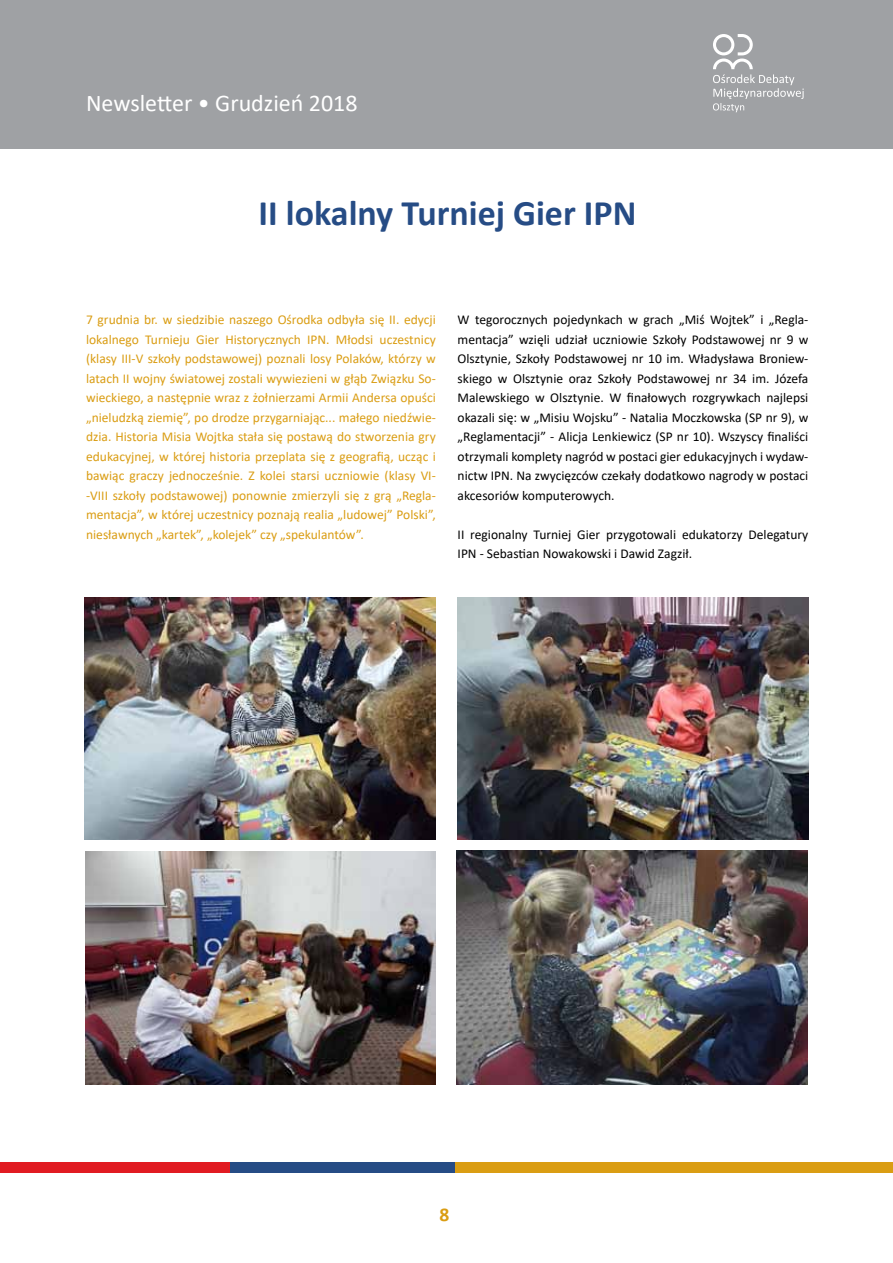
<style>
.page{position:relative;width:893px;height:1263px;background:#fff}
.page>*{position:absolute;margin:0;border:0;box-sizing:border-box;transform-origin:0 0}
.t1{font:700 36px "Calibri";color:#264c85}
.t2{font:24px "Calibri";color:#fff}
.t3{font:700 19.5px "Calibri";color:#da9d13}
.t4{font:13.5px/19.5px "Calibri";color:#da9d13;text-align:justify}
.t5{font:13.5px/19.5px "Calibri";color:#000;text-align:justify}
</style>
<div class="page">
<div style="left:0;top:0;width:893px;height:149px;background:#9fa1a4"></div>
<svg style="left:713px;top:34px;width:91px;height:78px"></svg>
<div style="left:455px;top:1162px;width:438px;height:10px;background:#da9d13"></div>
<div style="left:230px;top:1162px;width:225px;height:10px;background:#264c85"></div>
<div style="left:0;top:1162px;width:230px;height:10px;background:#e11b22"></div>
<img style="left:86px;top:851px;width:350px;height:234px">
<img style="left:457px;top:851px;width:351px;height:234px">
<img style="left:85px;top:597px;width:350px;height:243px">
<img style="left:457px;top:597px;width:351px;height:243px">
<h2 class="t2" style="left:86px;top:87px;width:273px">Newsletter • Grudzień 2018</h2>
<h1 class="t1" style="left:259px;top:187px;width:379px">II lokalny Turniej Gier IPN</h1>
<p class="t4" style="left:86px;top:310px;width:351px">7 grudnia br. w siedzibie naszego Ośrodka odbyła się II . edycji lokalnego Turnieju Gier H istorycznych I PN. Młodsi uczestnicy (klasy III -V szkoły podstawowej) poznali losy Polaków, którzy w latach II wojny światowej zostali wywiezieni w głąb Związku So&shy;wieckiego, a następnie wraz z żołnierzami Armii Andersa opuści „nieludzką ziemię”, po drodze przygarniając... małego niedźwie&shy;dzia. H istoria M isia Wojtka stała się postawą do stworzenia gry edukacyjnej, w której historia przeplata się z geografią, ucząc i bawiąc graczy jednocześnie. Z kolei starsi uczniowie (klasy VI--VIII szkoły podstawowej) ponownie zmierzyli się z grą „Regla&shy;mentacja”, w której uczestnicy poznają realia „ludowej” Polski”, niesławnych „kartek”, „kolejek” czy „spekulantów”.</p>
<p class="t5" style="left:458px;top:310px;width:352px">W tegorocznych pojedynkach w grach „M iś Wojtek” i „Regla&shy;mentacja” wzięli udział uczniowie Szkoły Podstawowej nr 9 w Olsztynie, Szkoły Podstawowej nr 10 im. Władysława Broniew&shy;skiego w Olsztynie oraz Szkoły Podstawowej nr 34 im. Józefa M alewskiego w Olsztynie. W finałowych rozgrywkach najlepsi okazali się: w „M isiu Wojsku” - Natalia Moczkowska (SP nr 9), w „Reglamentacji” - Alicja Lenkiewicz (SP nr 10). Wszyscy finaliści otrzymali komplety nagród w postaci gier edukacyjnych i wydaw&shy;nictw I PN. Na zwycięzców czekały dodatkowo nagrody w postaci akcesoriów komputerowych.</p>
<p class="t5" style="left:458px;top:524px;width:352px">II regionalny Turniej Gier przygotowali edukatorzy Delegatury<br>I PN - Sebastian Nowakowski i Dawid Zagził.</p>
<h3 class="t3" style="left:439px;top:1201px;width:11px">8</h3>
</div>
